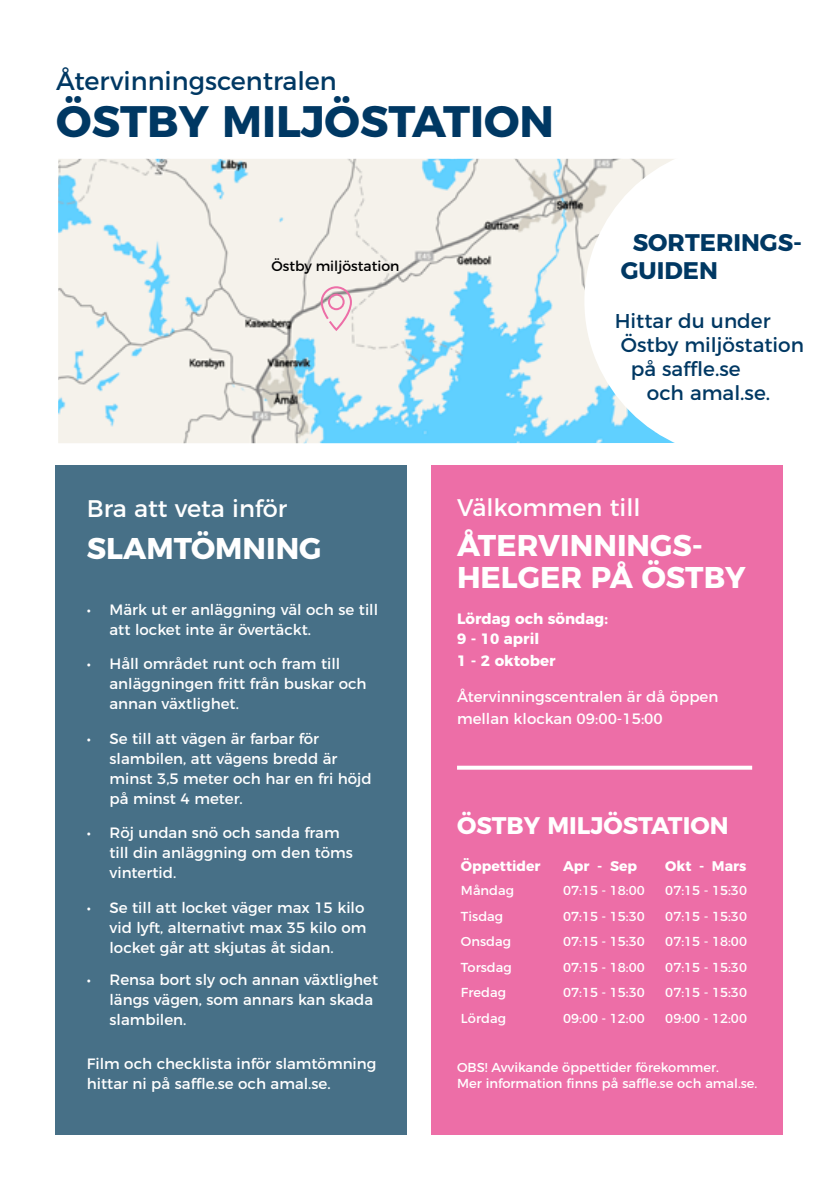
<style>
.page{position:relative;width:840px;height:1191px;background:#fff}
.page>*{position:absolute;margin:0;border:0;box-sizing:border-box;transform-origin:0 0}
.t1{font:700 44px "Montserrat";color:#003863}
.t2{font:700 30px/32px "Montserrat";color:#fff}
.t3{font:25.4px "Montserrat";color:#003863}
.t4{font:24px "Montserrat";color:#fff}
.t5{font:700 24px "Montserrat";color:#fff}
.t6{font:700 24px/28.8px "Montserrat";color:#003863}
.t7{font:20px "Montserrat";color:#003863}
.t8{font:15px/20px "Montserrat";color:#fff}
.t9{font:700 15px/20px "Montserrat";color:#fff}
.t10{font:700 14px "Montserrat";color:#fff}
.t11{font:14px "Montserrat";color:#000}
.t12{font:13px/16px "Montserrat";color:#fff}
</style>
<div class="page">
<div style="left:431px;top:465px;width:351px;height:669px;background:#ed6ea7"></div>
<svg style="left:457px;top:765px;width:294px;height:4px"></svg>
<div style="left:55px;top:465px;width:351px;height:669px;background:#477087"></div>
<img style="left:58px;top:159px;width:526px;height:284px">
<svg style="left:320px;top:286px;width:32px;height:45px"></svg>
<svg style="left:584px;top:158px;width:91px;height:286px"></svg>
<h3 class="t3" style="left:56px;top:60px;width:282px">Återvinningscentralen</h3>
<h1 class="t1" style="left:56px;top:85px;width:499px">ÖSTBY MILJÖSTATION</h1>
<p class="t11" style="left:271px;top:255px;width:129px">Östby miljöstation</p>
<h3 class="t6" style="left:620px;top:226px;width:183px;text-indent:12px">SORTERINGS-<br>GUIDEN</h3>
<h3 class="t7" style="left:614px;top:304px;width:157px">Hittar du under</h3>
<h3 class="t7" style="left:620px;top:328px;width:185px">Östby miljöstation</h3>
<h3 class="t7" style="left:630px;top:352px;width:111px">på saffle.se</h3>
<h3 class="t7" style="left:646px;top:376px;width:125px">och amal.se.</h3>
<h3 class="t4" style="left:87px;top:489px;width:202px">Bra att veta inför</h3>
<h2 class="t2" style="left:87px;top:530px;width:236px">SLAMTÖMNING</h2>
<p class="t8" style="left:109px;top:598px;width:270px;text-indent:-23px">• Märk ut er anläggning väl och se till att locket inte är övertäckt.</p>
<p class="t8" style="left:109px;top:653px;width:258px;text-indent:-23px">• Håll området runt och fram till anläggningen fritt från buskar och annan växtlighet.</p>
<p class="t8" style="left:109px;top:727px;width:264px;text-indent:-23px">• Se till att vägen är farbar för slambilen, att vägens bredd är minst 3,5 meter och har en fri höjd på minst 4 meter.</p>
<p class="t8" style="left:109px;top:821px;width:245px;text-indent:-23px">• Röj undan snö och sanda fram till din anläggning om den töms vintertid.</p>
<p class="t8" style="left:109px;top:896px;width:258px;text-indent:-23px">• Se till att locket väger max 15 kilo vid lyft, alternativt max 35 kilo om locket går att skjutas åt sidan.</p>
<p class="t8" style="left:109px;top:968px;width:270px;text-indent:-23px">• Rensa bort sly och annan växtlighet längs vägen, som annars kan skada slambilen.</p>
<p class="t8" style="left:87px;top:1052px;width:291px">Film och checklista inför slamtömning hittar ni på saffle.se och amal.se.</p>
<h3 class="t4" style="left:457px;top:488px;width:185px">Välkommen till</h3>
<h2 class="t2" style="left:457px;top:527px;width:290px">ÅTERVINNINGS-<br>HELGER PÅ ÖSTBY</h2>
<p class="t9" style="left:457px;top:607px;width:152px">Lördag och söndag:<br>9 - 10 april</p>
<p class="t9" style="left:457px;top:649px;width:100px">1 - 2 oktober</p>
<p class="t8" style="left:457px;top:684px;width:263px;line-height:22px">Återvinningscentralen är då öppen mellan klockan 09:00-15:00</p>
<h3 class="t5" style="left:457px;top:806px;width:273px">ÖSTBY MILJÖSTATION</h3>
<p class="t10" style="left:460px;top:854px;width:81px">Öppettider</p>
<p class="t10" style="left:563px;top:854px;width:75px">Apr - Sep</p>
<p class="t10" style="left:665px;top:854px;width:82px">Okt - Mars</p>
<p class="t12" style="left:460px;top:881px;width:55px">Måndag</p>
<p class="t12" style="left:563px;top:881px;width:83px">07:15 - 18:00</p>
<p class="t12" style="left:665px;top:881px;width:83px">07:15 - 15:30</p>
<p class="t12" style="left:460px;top:907px;width:44px">Tisdag</p>
<p class="t12" style="left:563px;top:907px;width:83px">07:15 - 15:30</p>
<p class="t12" style="left:665px;top:907px;width:83px">07:15 - 15:30</p>
<p class="t12" style="left:460px;top:932px;width:52px">Onsdag</p>
<p class="t12" style="left:563px;top:932px;width:83px">07:15 - 15:30</p>
<p class="t12" style="left:665px;top:932px;width:83px">07:15 - 18:00</p>
<p class="t12" style="left:460px;top:958px;width:52px">Torsdag</p>
<p class="t12" style="left:563px;top:958px;width:83px">07:15 - 18:00</p>
<p class="t12" style="left:665px;top:958px;width:83px">07:15 - 15:30</p>
<p class="t12" style="left:460px;top:983px;width:47px">Fredag</p>
<p class="t12" style="left:563px;top:983px;width:83px">07:15 - 15:30</p>
<p class="t12" style="left:665px;top:983px;width:83px">07:15 - 15:30</p>
<p class="t12" style="left:460px;top:1009px;width:46px">Lördag</p>
<p class="t12" style="left:563px;top:1009px;width:83px">09:00 - 12:00</p>
<p class="t12" style="left:665px;top:1009px;width:83px">09:00 - 12:00</p>
<p class="t12" style="left:457px;top:1058px;width:302px">OBS! Avvikande öppettider förekommer.<br>Mer information finns på saffle.se och amal.se.</p>
</div>
